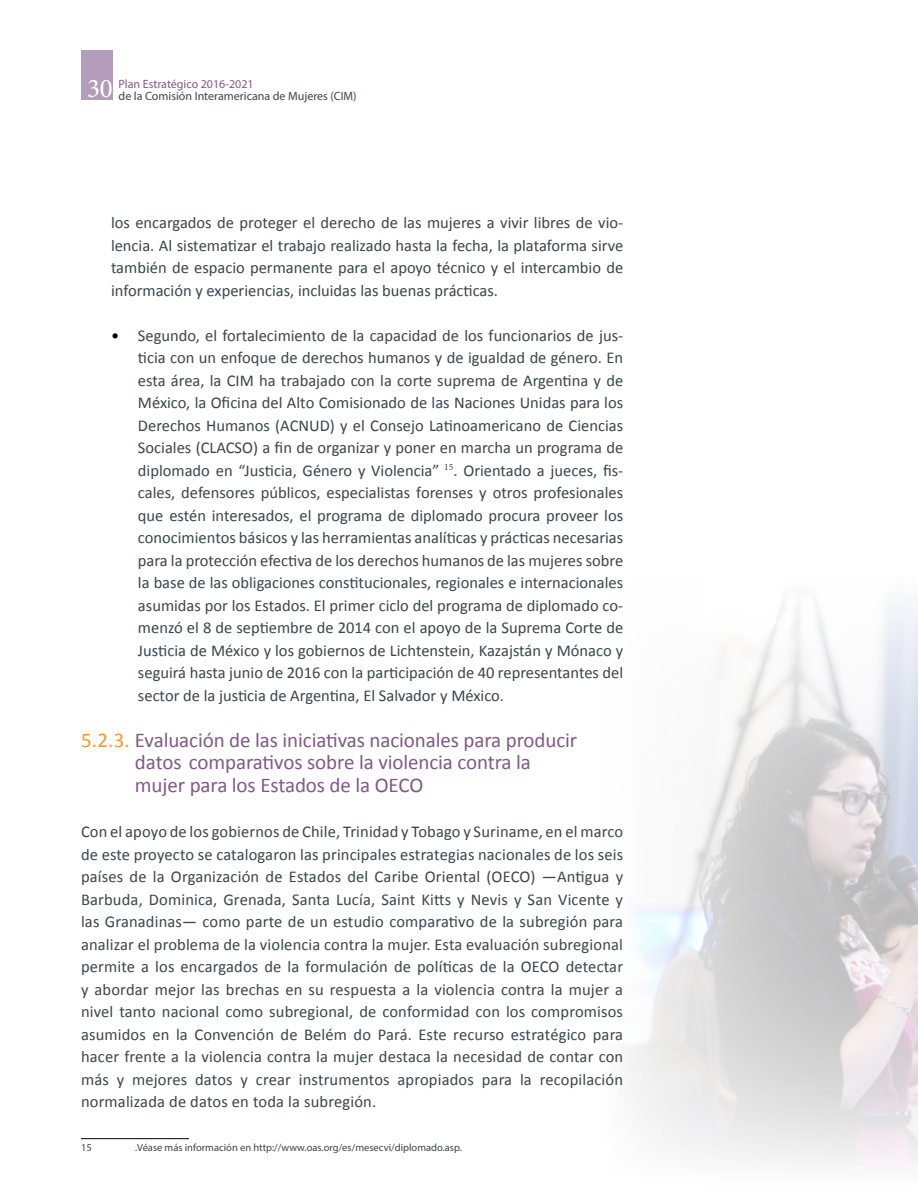
<style>
.page{position:relative;width:918px;height:1188px;background:#fff}
.page>*{position:absolute;margin:0;border:0;box-sizing:border-box;transform-origin:0 0}
.t1{font:27px "Minion Pro";color:#fff}
.t2{font:21px/22.5px "Calibri";letter-spacing:-.005em;color:#7f5a85}
.t3{font:16.5px/22.5px "Calibri";color:#3a454c;text-align:justify}
.t4{font:12px "Myriad Pro";color:#3a454c}
.t5{font:12px "Myriad Pro";color:#7f5a85}
.t6{font:10.5px "Myriad Pro";color:#3a454c}
.s1{color:#000}
.s2{color:#f79833}
</style>
<div class="page">
<div style="left:81px;top:50px;width:31px;height:50px;background:#b39dba"></div>
<hr style="left:81px;top:1138px;width:108px;height:1px;background:#000">
<img style="left:627px;top:600px;width:291px;height:565px">
<p class="t5" style="left:119px;top:77px;width:137px">Plan Estratégico 2016-2021</p>
<h1 class="t1" style="left:87px;top:71px;width:27px">30</h1>
<p class="t4" style="left:119px;top:89px;width:239px">de la Comisión Interamericana de Mujeres (CIM)</p>
<p class="t3" style="left:111px;top:212px;width:514px">los encargados de proteger el derecho de las mujeres a vivir libres de vio&shy;lencia. Al sistematizar el trabajo realizado hasta la fecha, la plataforma sirve también de espacio permanente para el apoyo técnico y el intercambio de información y experiencias, incluidas las buenas prácticas.</p>
<p class="t3" style="left:138px;top:324px;width:487px;text-indent:-27px"><span class="s1">•</span> Segundo, el fortalecimiento de la capacidad de los funcionarios de jus&shy;ticia con un enfoque de derechos humanos y de igualdad de género. En esta área, la CIM ha trabajado con la corte suprema de Argentina y de México, la Oficina del Alto Comisionado de las Naciones Unidas para los Derechos Humanos (ACNUD) y el Consejo Latinoamericano de Ciencias Sociales (CLACSO) a fin de organizar y poner en marcha un programa de diplomado en “Justicia, Género y Violencia”<sup>9</sup><sup>15</sup>. Orientado a jueces, fis&shy;cales, defensores públicos, especialistas forenses y otros profesionales que estén interesados, el programa de diplomado procura proveer los conocimientos básicos y las herramientas analíticas y prácticas necesarias para la protección efectiva de los derechos humanos de las mujeres sobre la base de las obligaciones constitucionales, regionales e internacionales asumidas por los Estados. El primer ciclo del programa de diplomado co&shy;menzó el 8 de septiembre de 2014 con el apoyo de la Suprema Corte de Justicia de México y los gobiernos de Lichtenstein, Kazajstán y Mónaco y seguirá hasta junio de 2016 con la participación de 40 representantes del sector de la justicia de Argentina, El Salvador y México.</p>
<p class="t2" style="left:135px;top:729px;width:444px;text-indent:-54px"><span class="s2">5.2.3.</span> Evaluación de las iniciativas nacionales para producir datos comparativos sobre la violencia contra la mujer para los Estados de la OECO</p>
<p class="t3" style="left:81px;top:820px;width:544px">Con el apoyo de los gobiernos de Chile, Trinidad y Tobago y Suriname, en el marco de este proyecto se catalogaron las principales estrategias nacionales de los seis países de la Organización de Estados del Caribe Oriental (OECO) —Antigua y Barbuda, Dominica, Grenada, Santa Lucía, Saint Kitts y Nevis y San Vicente y las Granadinas— como parte de un estudio comparativo de la subregión para analizar el problema de la violencia contra la mujer. Esta evaluación subregional permite a los encargados de la formulación de políticas de la OECO detectar y abordar mejor las brechas en su respuesta a la violencia contra la mujer a nivel tanto nacional como subregional, de conformidad con los compromisos asumidos en la Convención de Belém do Pará. Este recurso estratégico para hacer frente a la violencia contra la mujer destaca la necesidad de contar con más y mejores datos y crear instrumentos apropiados para la recopilación normalizada de datos en toda la subregión.</p>
<p class="t6" style="left:81px;top:1141px;width:12px">15</p>
<p class="t6" style="left:135px;top:1141px;width:328px">.Véase más información en http://www.oas.org/es/mesecvi/diplomado.asp.</p>
</div>
